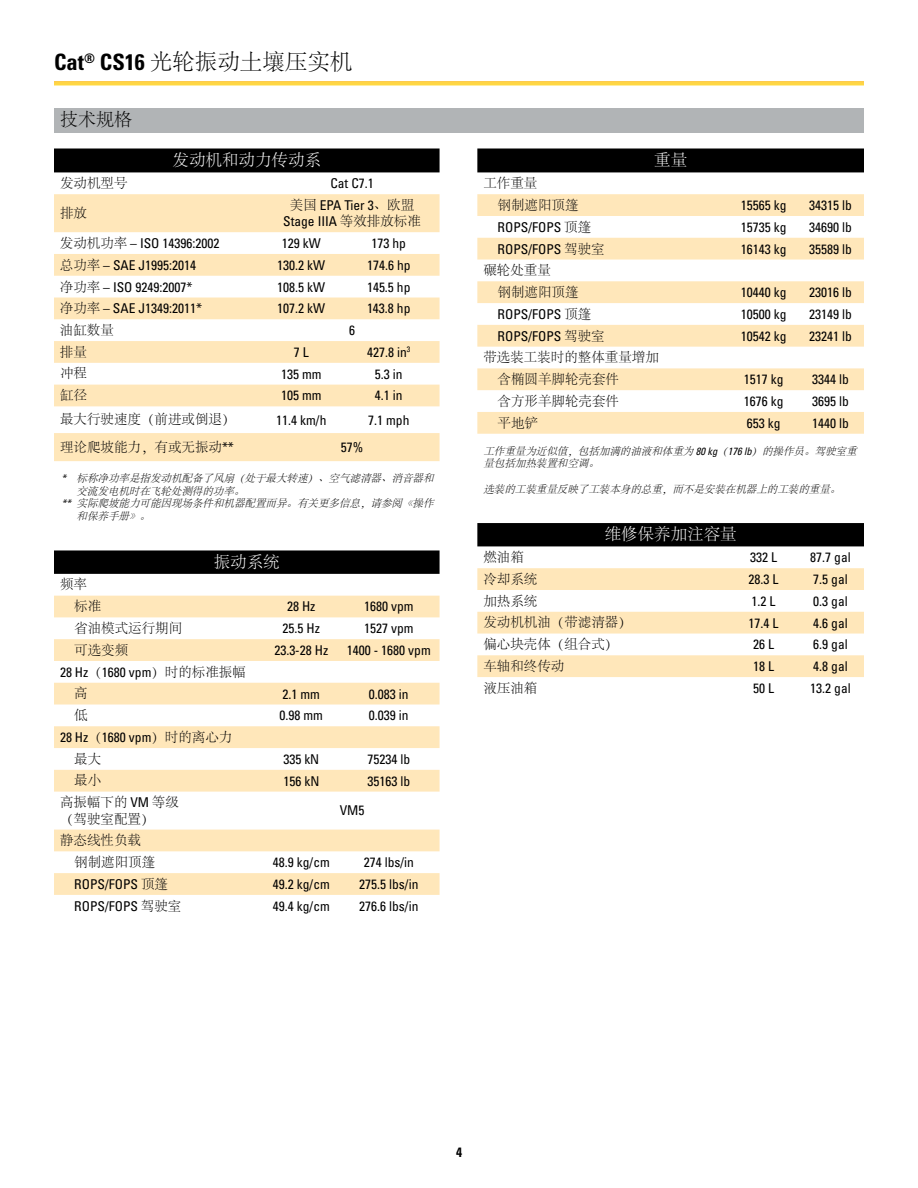
<style>
.page{position:relative;width:918px;height:1188px;background:#fff}
.page>*{position:absolute;margin:0;border:0;box-sizing:border-box;transform-origin:0 0}
.t1{font:300 22.5px "Adobe Song Std";color:#000}
.t2{font:300 18px "Adobe Song Std";color:#000}
.t3{font:300 16.5px "Adobe Song Std";color:#fff}
.t4{font:condensed 13.5px/16.2px "Univers LT Std";color:#000;text-align:center}
.t5{font:300 13.5px/21.8px "Adobe Song Std";color:#000}
.t6{font:700 condensed 13.5px "Univers LT Std";color:#000}
.t7{font:italic 300 10.5px/12.6px "Adobe Song Std";color:#000}
.s1{font-family:"Univers LT Std";font-weight:700;font-stretch:condensed}
.s2{font-family:"Adobe Song Std";font-weight:300;font-stretch:normal}
.s3{font-family:"Univers LT Std";font-weight:400;font-stretch:condensed}
</style>
<div class="page">
<div style="left:54px;top:108px;width:810px;height:24px;background:#b1b4b6"></div>
<svg style="left:54px;top:148px;width:386px;height:25px;background:#0a0a0a"></svg>
<svg style="left:54px;top:194px;width:386px;height:701px"></svg>
<svg style="left:477px;top:148px;width:387px;height:25px;background:#0a0a0a"></svg>
<svg style="left:477px;top:194px;width:387px;height:483px"></svg>
<h1 class="t1" style="left:54px;top:50px;width:300px"><span class="s1">Cat</span><sup>®</sup> <span class="s1">CS16</span> 光轮振动土壤压实机</h1>
<h2 class="t2" style="left:60px;top:110px;width:73px">技术规格</h2>
<p class="t3" style="left:173px;top:151px;width:150px">发动机和动力传动系</p>
<p class="t5" style="left:60px;top:173px;width:69px">发动机型号</p>
<p class="t4" style="left:330px;top:175px;width:45px">Cat C7.1</p>
<p class="t5" style="left:60px;top:203px;width:28px">排放</p>
<p class="t4" style="left:283px;top:197px;width:139px"><span class="s2">美国</span> EPA Tier 3<span class="s2">、欧盟<br></span>Stage IIIA <span class="s2">等效排放标准</span></p>
<p class="t4" style="left:60px;top:235px;width:161px"><span class="s2">发动机功率</span> – ISO 14396:2002</p>
<p class="t4" style="left:282px;top:235px;width:40px">129 kW</p>
<p class="t4" style="left:372px;top:235px;width:36px">173 hp</p>
<p class="t4" style="left:60px;top:257px;width:138px"><span class="s2">总功率</span> – SAE J1995:2014</p>
<p class="t4" style="left:277px;top:257px;width:49px">130.2 kW</p>
<p class="t4" style="left:367px;top:257px;width:45px">174.6 hp</p>
<p class="t4" style="left:60px;top:278px;width:134px"><span class="s2">净功率</span> – ISO 9249:2007*</p>
<p class="t4" style="left:277px;top:278px;width:49px">108.5 kW</p>
<p class="t4" style="left:367px;top:278px;width:45px">145.5 hp</p>
<p class="t4" style="left:60px;top:300px;width:144px"><span class="s2">净功率</span> – SAE J1349:2011*</p>
<p class="t4" style="left:277px;top:300px;width:49px">107.2 kW</p>
<p class="t4" style="left:367px;top:300px;width:45px">143.8 hp</p>
<p class="t5" style="left:60px;top:320px;width:55px">油缸数量</p>
<p class="t4" style="left:349px;top:322px;width:7px">6</p>
<p class="t5" style="left:60px;top:341px;width:28px">排量</p>
<p class="t4" style="left:294px;top:344px;width:16px">7 L</p>
<p class="t4" style="left:367px;top:344px;width:45px">427.8 in<sup>3</sup></p>
<p class="t5" style="left:60px;top:363px;width:28px">冲程</p>
<p class="t4" style="left:281px;top:366px;width:42px">135 mm</p>
<p class="t4" style="left:375px;top:366px;width:29px">5.3 in</p>
<p class="t5" style="left:60px;top:385px;width:28px">缸径</p>
<p class="t4" style="left:281px;top:387px;width:42px">105 mm</p>
<p class="t4" style="left:375px;top:387px;width:29px">4.1 in</p>
<p class="t5" style="left:60px;top:409px;width:177px">最大行驶速度（前进或倒退）</p>
<p class="t4" style="left:276px;top:412px;width:52px">11.4 km/h</p>
<p class="t4" style="left:368px;top:412px;width:43px">7.1 mph</p>
<p class="t5" style="left:60px;top:437px;width:175px">理论爬坡能力，有或无振动<span class="s3">**</span></p>
<p class="t4" style="left:341px;top:439px;width:24px">57%</p>
<p class="t7" style="left:62px;top:473px;width:377px"><span class="s3">*</span> 标称净功率是指发动机配备了风扇（处于最大转速）、空气滤清器、消音器和</p>
<p class="t7" style="left:76px;top:485px;width:173px">交流发电机时在飞轮处测得的功率。</p>
<p class="t7" style="left:62px;top:498px;width:377px"><span class="s3">**</span> 实际爬坡能力可能因现场条件和机器配置而异。有关更多信息，请参阅《操作</p>
<p class="t7" style="left:77px;top:510px;width:78px">和保养手册》。</p>
<p class="t3" style="left:214px;top:553px;width:67px">振动系统</p>
<p class="t5" style="left:74px;top:574px;width:28px;text-indent:-14px">频率标准</p>
<p class="t4" style="left:287px;top:598px;width:30px">28 Hz</p>
<p class="t4" style="left:364px;top:598px;width:51px">1680 vpm</p>
<p class="t5" style="left:74px;top:618px;width:109px">省油模式运行期间</p>
<p class="t4" style="left:283px;top:620px;width:39px">25.5 Hz</p>
<p class="t4" style="left:364px;top:620px;width:51px">1527 vpm</p>
<p class="t5" style="left:74px;top:639px;width:55px">可选变频</p>
<p class="t4" style="left:274px;top:642px;width:55px">23.3-28 Hz</p>
<p class="t4" style="left:347px;top:642px;width:85px">1400 - 1680 vpm</p>
<p class="t4" style="left:60px;top:664px;width:187px">28 Hz<span class="s2">（</span>1680 vpm<span class="s2">）时的标准振幅</span></p>
<p class="t5" style="left:74px;top:683px;width:15px">高</p>
<p class="t4" style="left:283px;top:685px;width:39px">2.1 mm</p>
<p class="t4" style="left:369px;top:685px;width:41px">0.083 in</p>
<p class="t5" style="left:74px;top:705px;width:15px">低</p>
<p class="t4" style="left:280px;top:707px;width:45px">0.98 mm</p>
<p class="t4" style="left:369px;top:707px;width:41px">0.039 in</p>
<p class="t4" style="left:60px;top:729px;width:174px">28 Hz<span class="s2">（</span>1680 vpm<span class="s2">）时的离心力</span></p>
<p class="t5" style="left:74px;top:748px;width:29px">最大</p>
<p class="t4" style="left:283px;top:751px;width:37px">335 kN</p>
<p class="t4" style="left:367px;top:751px;width:44px">75234 lb</p>
<p class="t5" style="left:74px;top:770px;width:28px">最小</p>
<p class="t4" style="left:283px;top:773px;width:37px">156 kN</p>
<p class="t4" style="left:367px;top:773px;width:44px">35163 lb</p>
<p class="t5" style="left:60px;top:795px;width:120px;line-height:16.2px">高振幅下的 <span class="s3">VM</span> 等级（驾驶室配置）</p>
<p class="t4" style="left:340px;top:802px;width:26px">VM5</p>
<p class="t5" style="left:74px;top:830px;width:83px;text-indent:-14px">静态线性负载钢制遮阳顶篷</p>
<p class="t4" style="left:273px;top:854px;width:58px">48.9 kg/cm</p>
<p class="t4" style="left:364px;top:854px;width:52px">274 lbs/in</p>
<p class="t4" style="left:74px;top:876px;width:95px">ROPS/FOPS <span class="s2">顶篷</span></p>
<p class="t4" style="left:273px;top:876px;width:58px">49.2 kg/cm</p>
<p class="t4" style="left:359px;top:876px;width:61px">275.5 lbs/in</p>
<p class="t4" style="left:74px;top:898px;width:109px">ROPS/FOPS <span class="s2">驾驶室</span></p>
<p class="t4" style="left:273px;top:898px;width:58px">49.4 kg/cm</p>
<p class="t4" style="left:359px;top:898px;width:61px">276.6 lbs/in</p>
<p class="t5" style="left:498px;top:173px;width:82px;text-indent:-14px">工作重量<br>钢制遮阳顶篷</p>
<p class="t3" style="left:654px;top:151px;width:34px">重量</p>
<p class="t4" style="left:741px;top:197px;width:47px">15565 kg</p>
<p class="t4" style="left:809px;top:197px;width:44px">34315 lb</p>
<p class="t4" style="left:498px;top:219px;width:95px">ROPS/FOPS <span class="s2">顶篷</span></p>
<p class="t4" style="left:741px;top:219px;width:47px">15735 kg</p>
<p class="t4" style="left:809px;top:219px;width:44px">34690 lb</p>
<p class="t4" style="left:498px;top:240px;width:109px">ROPS/FOPS <span class="s2">驾驶室</span></p>
<p class="t4" style="left:741px;top:240px;width:47px">16143 kg</p>
<p class="t4" style="left:809px;top:240px;width:44px">35589 lb</p>
<p class="t5" style="left:498px;top:260px;width:82px;text-indent:-14px">碾轮处重量<br>钢制遮阳顶篷</p>
<p class="t4" style="left:741px;top:284px;width:47px">10440 kg</p>
<p class="t4" style="left:809px;top:284px;width:44px">23016 lb</p>
<p class="t4" style="left:498px;top:306px;width:95px">ROPS/FOPS <span class="s2">顶篷</span></p>
<p class="t4" style="left:741px;top:306px;width:47px">10500 kg</p>
<p class="t4" style="left:809px;top:306px;width:44px">23149 lb</p>
<p class="t4" style="left:498px;top:328px;width:109px">ROPS/FOPS <span class="s2">驾驶室</span></p>
<p class="t4" style="left:741px;top:328px;width:47px">10542 kg</p>
<p class="t4" style="left:809px;top:328px;width:44px">23241 lb</p>
<p class="t5" style="left:498px;top:347px;width:163px;text-indent:-14px">带选装工装时的整体重量增加含椭圆羊脚轮壳套件</p>
<p class="t4" style="left:744px;top:371px;width:41px">1517 kg</p>
<p class="t4" style="left:812px;top:371px;width:38px">3344 lb</p>
<p class="t5" style="left:498px;top:390px;width:123px">含方形羊脚轮壳套件</p>
<p class="t4" style="left:744px;top:393px;width:41px">1676 kg</p>
<p class="t4" style="left:812px;top:393px;width:38px">3695 lb</p>
<p class="t5" style="left:498px;top:412px;width:42px">平地铲</p>
<p class="t4" style="left:747px;top:415px;width:35px">653 kg</p>
<p class="t4" style="left:812px;top:415px;width:38px">1440 lb</p>
<p class="t7" style="left:483px;top:445px;width:378px">工作重量为近似值，包括加满的油液和体重为 <span class="s3">8 0 k g</span> （<span class="s3">1 7 6 l b</span> ）的操作员。驾驶室重量包括加热装置和空调。</p>
<p class="t7" style="left:483px;top:483px;width:362px">选装的工装重量反映了工装本身的总重，而不是安装在机器上的工装的重量。</p>
<p class="t3" style="left:605px;top:526px;width:133px">维修保养加注容量</p>
<p class="t5" style="left:483px;top:547px;width:42px">燃油箱</p>
<p class="t4" style="left:750px;top:549px;width:28px">332 L</p>
<p class="t4" style="left:810px;top:549px;width:42px">87.7 gal</p>
<p class="t5" style="left:483px;top:568px;width:55px">冷却系统</p>
<p class="t4" style="left:749px;top:571px;width:31px">28.3 L</p>
<p class="t4" style="left:813px;top:571px;width:36px">7.5 gal</p>
<p class="t5" style="left:483px;top:590px;width:55px">加热系统</p>
<p class="t4" style="left:752px;top:593px;width:25px">1.2 L</p>
<p class="t4" style="left:813px;top:593px;width:36px">0.3 gal</p>
<p class="t5" style="left:483px;top:612px;width:150px">发动机机油（带滤清器）</p>
<p class="t4" style="left:749px;top:614px;width:31px">17.4 L</p>
<p class="t4" style="left:813px;top:614px;width:36px">4.6 gal</p>
<p class="t5" style="left:483px;top:634px;width:136px">偏心块壳体（组合式）</p>
<p class="t4" style="left:753px;top:636px;width:22px">26 L</p>
<p class="t4" style="left:813px;top:636px;width:36px">6.9 gal</p>
<p class="t5" style="left:483px;top:656px;width:82px">车轴和终传动</p>
<p class="t4" style="left:753px;top:658px;width:22px">18 L</p>
<p class="t4" style="left:813px;top:658px;width:36px">4.8 gal</p>
<p class="t5" style="left:483px;top:677px;width:55px">液压油箱</p>
<p class="t4" style="left:753px;top:680px;width:22px">50 L</p>
<p class="t4" style="left:810px;top:680px;width:42px">13.2 gal</p>
<p class="t6" style="left:456px;top:1144px;width:7px">4</p>
</div>
